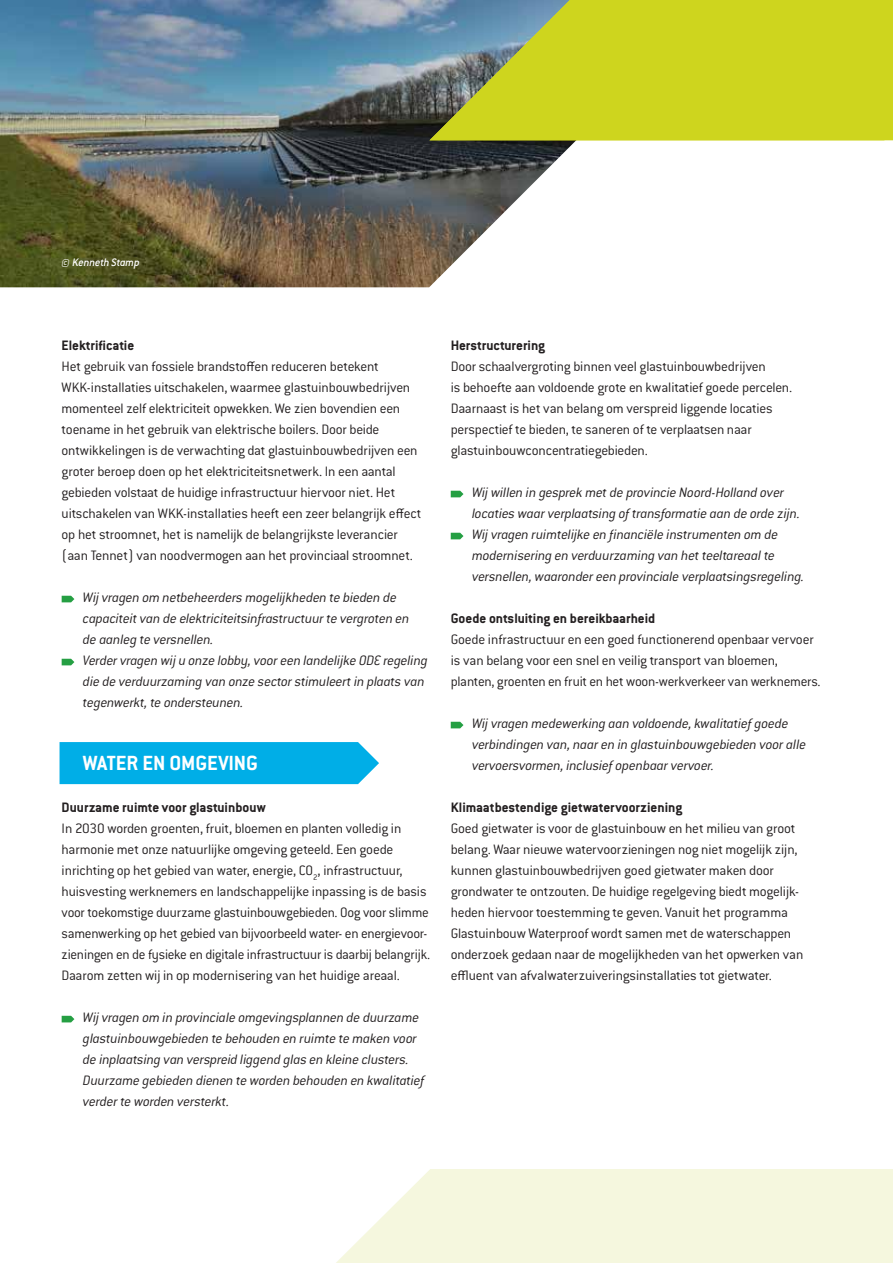
<style>
.page{position:relative;width:893px;height:1263px;background:#fff}
.page>*{position:absolute;margin:0;border:0;box-sizing:border-box;transform-origin:0 0}
.t1{font:700 22.5px "Conduit ITC Std";letter-spacing:-.005em;color:#fff}
.t2{font:300 15px/21px "Conduit ITC Std";letter-spacing:-.015em;color:#231f20}
.t3{font:italic 300 15px/21px "Conduit ITC Std";letter-spacing:-.015em;color:#231f20}
.t4{font:700 15px "Conduit ITC Std";color:#231f20}
.t5{font:italic 500 12px "Conduit ITC Std";letter-spacing:-.02em;color:#fff}
</style>
<div class="page">
<img style="left:0;top:0;width:652px;height:287px">
<svg style="left:429px;top:0;width:464px;height:140px;fill:#ced51e"></svg>
<div style="left:60px;top:742px;width:319px;height:42px;background:#00aee7"></div>
<div style="left:0;top:1169px;width:893px;height:94px;background:#f5f7de"></div>
<svg style="left:0;top:1169px;width:430px;height:94px;fill:#fff"></svg>
<svg style="left:62px;top:596px;width:12px;height:6px"></svg>
<svg style="left:62px;top:659px;width:12px;height:6px"></svg>
<svg style="left:62px;top:1016px;width:12px;height:6px"></svg>
<svg style="left:451px;top:491px;width:12px;height:6px"></svg>
<svg style="left:451px;top:533px;width:12px;height:6px"></svg>
<svg style="left:451px;top:722px;width:12px;height:6px"></svg>
<p class="t5" style="left:62px;top:255px;width:80px">© Kenneth Stamp</p>
<p class="t4" style="left:62px;top:337px;width:74px">Elektrificatie</p>
<p class="t2" style="left:62px;top:356px;width:361px">Het gebruik van fossiele brandstoffen reduceren betekent WKK-installaties uitschakelen, waarmee glastuinbouwbedrijven momenteel zelf elektriciteit opwekken. We zien bovendien een toename in het gebruik van elektrische boilers. Door beide ontwikkelingen is de verwachting dat glastuinbouwbedrijven een groter beroep doen op het elektriciteitsnetwerk. In een aantal gebieden volstaat de huidige infrastructuur hiervoor niet. Het uitschakelen van WKK-installaties heeft een zeer belangrijk effect op het stroomnet, het is namelijk de belangrijkste leverancier (aan Tennet) van noodvermogen aan het provinciaal stroomnet.</p>
<p class="t3" style="left:83px;top:587px;width:346px">Wij vragen om netbeheerders mogelijkheden te bieden de capaciteit van de elektriciteitsinfrastructuur te vergroten en<br>de aanleg te versnellen.<br>Verder vragen wij u onze lobby, voor een landelijke ODE regeling die de verduurzaming van onze sector stimuleert in plaats van tegenwerkt, te ondersteunen.</p>
<h1 class="t1" style="left:83px;top:750px;width:177px">WATER EN OMGEVING</h1>
<p class="t4" style="left:62px;top:799px;width:206px">Duurzame ruimte voor glastuinbouw</p>
<p class="t2" style="left:62px;top:818px;width:370px">In 2030 worden groenten, fruit, bloemen en planten volledig in harmonie met onze natuurlijke omgeving geteeld. Een goede inrichting op het gebied van water, energie, CO<sub>2</sub>, infrastructuur, huisvesting werknemers en landschappelijke inpassing is de basis voor toekomstige duurzame glastuinbouwgebieden. Oog voor slimme samenwerking op het gebied van bijvoorbeeld water- en energievoor&shy;zieningen en de fysieke en digitale infrastructuur is daarbij belangrijk.<br>Daarom zetten wij in op modernisering van het huidige areaal.</p>
<p class="t3" style="left:83px;top:1007px;width:343px">Wij vragen om in provinciale omgevingsplannen de duurzame glastuinbouwgebieden te behouden en ruimte te maken voor de inplaatsing van verspreid liggend glas en kleine clusters.<br>Duurzame gebieden dienen te worden behouden en kwalitatief verder te worden versterkt.</p>
<p class="t4" style="left:451px;top:337px;width:96px">Herstructurering</p>
<p class="t2" style="left:451px;top:356px;width:343px">Door schaalvergroting binnen veel glastuinbouwbedrijven<br>is behoefte aan voldoende grote en kwalitatief goede percelen.<br>Daarnaast is het van belang om verspreid liggende locaties perspectief te bieden, te saneren of te verplaatsen naar glastuinbouwconcentratiegebieden.</p>
<p class="t3" style="left:472px;top:482px;width:334px">Wij willen in gesprek met de provincie Noord-Holland over locaties waar verplaatsing of transformatie aan de orde zijn.<br>Wij vragen ruimtelijke en financiële instrumenten om de modernisering en verduurzaming van het teeltareaal te versnellen, waaronder een provinciale verplaatsingsregeling.</p>
<p class="t4" style="left:451px;top:610px;width:206px">Goede ontsluiting en bereikbaarheid</p>
<p class="t2" style="left:451px;top:629px;width:371px">Goede infrastructuur en een goed functionerend openbaar vervoer is van belang voor een snel en veilig transport van bloemen, planten, groenten en fruit en het woon-werkverkeer van werknemers.</p>
<p class="t3" style="left:472px;top:713px;width:336px">Wij vragen medewerking aan voldoende, kwalitatief goede verbindingen van, naar en in glastuinbouwgebieden voor alle vervoersvormen, inclusief openbaar vervoer.</p>
<p class="t4" style="left:451px;top:799px;width:233px">Klimaatbestendige gietwatervoorziening</p>
<p class="t2" style="left:451px;top:818px;width:354px">Goed gietwater is voor de glastuinbouw en het milieu van groot belang. Waar nieuwe watervoorzieningen nog niet mogelijk zijn, kunnen glastuinbouwbedrijven goed gietwater maken door grondwater te ontzouten. De huidige regelgeving biedt mogelijk&shy;heden hiervoor toestemming te geven. Vanuit het programma Glastuinbouw Waterproof wordt samen met de waterschappen onderzoek gedaan naar de mogelijkheden van het opwerken van effluent van afvalwaterzuiveringsinstallaties tot gietwater.</p>
</div>
